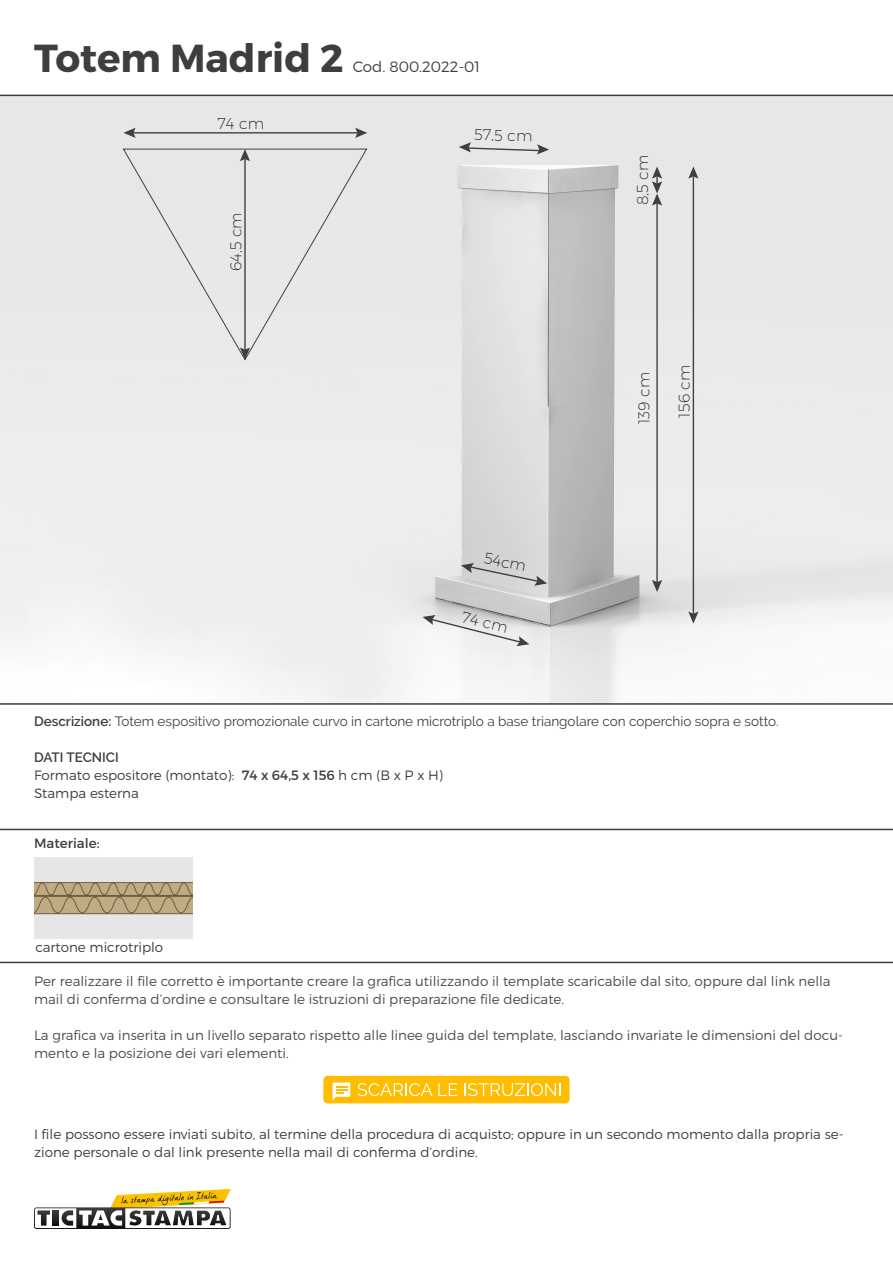
<style>
.page{position:relative;width:893px;height:1263px;background:#fff}
.page>*{position:absolute;margin:0;border:0;box-sizing:border-box;transform-origin:0 0}
.t1{font:700 39px "Montserrat";color:#3e3e3f}
.t2{font:200 15.6px "Montserrat";color:#17171c}
.t3{font:300 15px "Montserrat";color:#3e3e3f}
.t4{font:300 13.5px/18px "Montserrat";color:#4b4c4d}
.t5{font:300 13.5px/18px "Montserrat";color:#3e3e3f}
.t6{font:13.5px "Raleway";color:#3e3e3f}
.t7{font:600 13.5px "Raleway";color:#3e3e3f}
.t8{font:13.5px "Montserrat";color:#3e3e3f}
.s1{font-weight:600}
.s2{font-weight:400}
</style>
<div class="page">
<img style="left:0;top:96px;width:893px;height:607px">
<hr style="left:693px;top:176px;width:1px;height:438px;background:#3d4040">
<svg style="left:688px;top:166px;width:10px;height:13px"></svg>
<svg style="left:688px;top:611px;width:10px;height:13px"></svg>
<hr style="left:656px;top:200px;width:2px;height:386px;background:#3d4040">
<svg style="left:652px;top:580px;width:10px;height:12px"></svg>
<svg style="left:423px;top:615px;width:106px;height:31px"></svg>
<svg style="left:461px;top:563px;width:86px;height:23px"></svg>
<svg style="left:459px;top:142px;width:90px;height:12px"></svg>
<div style="left:122px;top:148px;width:245px;height:213px;background:#e8e8e8"></div>
<hr style="left:132px;top:132px;width:225px;height:2px;background:#3d4040">
<svg style="left:355px;top:128px;width:12px;height:10px"></svg>
<svg style="left:123px;top:128px;width:13px;height:10px"></svg>
<hr style="left:244px;top:155px;width:2px;height:198px;background:#3d4040">
<svg style="left:240px;top:149px;width:10px;height:12px"></svg>
<svg style="left:240px;top:347px;width:10px;height:13px"></svg>
<svg style="left:652px;top:166px;width:10px;height:40px"></svg>
<svg style="left:34px;top:1189px;width:197px;height:40px"></svg>
<hr style="left:0;top:95px;width:893px;height:1px;background:#3e3e3f">
<hr style="left:0;top:703px;width:893px;height:2px;background:#3e3e3f">
<hr style="left:0;top:962px;width:893px;height:1px;background:#3e3e3f">
<hr style="left:0;top:829px;width:893px;height:1px;background:#3e3e3f">
<div style="left:323px;top:1076px;width:247px;height:27px;background:#ffbd00;border-radius:4px"></div>
<svg style="left:333px;top:1082px;width:17px;height:18px"></svg>
<svg style="left:357px;top:1083px;width:75px;height:13px"></svg>
<svg style="left:438px;top:1083px;width:19px;height:13px"></svg>
<svg style="left:464px;top:1083px;width:96px;height:13px"></svg>
<img style="left:34px;top:857px;width:158px;height:81px">
<p class="t1" style="left:34px;top:34px;width:311px">Totem Madrid 2</p>
<p class="t3" style="left:353px;top:57px;width:129px">Cod. 800.2022-01</p>
<p class="t2" style="left:217px;top:114px;width:48px">74 cm</p>
<p class="t2" style="left:474px;top:125px;width:60px;rotate:1deg">57,5 cm</p>
<p class="t2" style="left:227px;top:271px;width:61px;rotate:-90deg">64,5 cm</p>
<p class="t2" style="left:486px;top:548px;width:44px;rotate:12deg">54cm</p>
<p class="t2" style="left:464px;top:607px;width:48px;rotate:14deg">74 cm</p>
<p class="t2" style="left:633px;top:205px;width:52px;rotate:-90deg">8,5 cm</p>
<p class="t2" style="left:634px;top:424px;width:54px;rotate:-90deg">139 cm</p>
<p class="t2" style="left:675px;top:418px;width:55px;rotate:-90deg">156 cm</p>
<p class="t6" style="left:34px;top:713px;width:746px"><span class="s1">Descrizione:</span> Totem espositivo promozionale curvo in cartone microtriplo a base triangolare con coperchio sopra e sotto.</p>
<p class="t7" style="left:34px;top:749px;width:86px">DATI TECNICI</p>
<p class="t5" style="left:34px;top:766px;width:411px">Formato espositore (montato): <span class="s2">74 x 64,5 x 156</span> h cm (B x P x H)</p>
<p class="t5" style="left:34px;top:784px;width:106px">Stampa esterna</p>
<p class="t8" style="left:34px;top:835px;width:67px">Materiale:</p>
<p class="t5" style="left:36px;top:938px;width:129px">cartone microtriplo</p>
<p class="t4" style="left:34px;top:972px;width:798px">Per realizzare il file corretto è importante creare la grafica utilizzando il template scaricabile dal sito, oppure dal link nella mail di conferma d’ordine e consultare le istruzioni di preparazione file dedicate.</p>
<p class="t4" style="left:34px;top:1026px;width:810px">La grafica va inserita in un livello separato rispetto alle linee guida del template, lasciando invariate le dimensioni del docu&shy;mento e la posizione dei vari elementi.</p>
<p class="t5" style="left:34px;top:1125px;width:811px">I file possono essere inviati subito, al termine della procedura di acquisto; oppure in un secondo momento dalla propria se&shy;zione personale o dal link presente nella mail di conferma d’ordine.</p>
</div>
